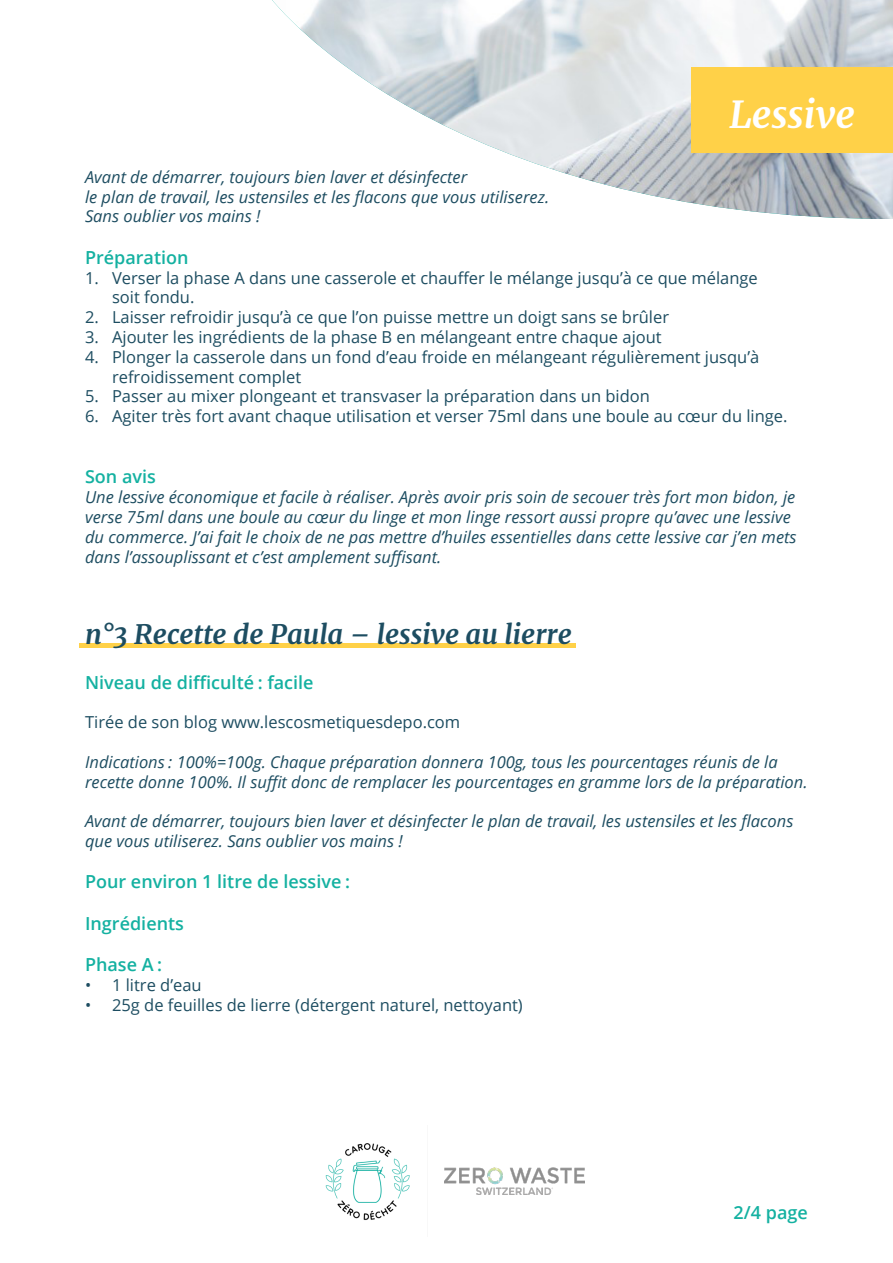
<style>
.page{position:relative;width:893px;height:1263px;background:#fff}
.page>*{position:absolute;margin:0;border:0;box-sizing:border-box;transform-origin:0 0}
.Texte_courant{font:italic 700 37.5px "Merriweather";color:#fff}
.Texte_courant-2{font:italic 700 27px "Merriweather";color:#1d4d61}
.Texte_courant-3{font:600 18px "Open Sans";color:#14b1a1}
.Texte_courant-4{font:italic 16.5px/19.8px "Open Sans";color:#1d4d61}
.Texte_courant-5{font:16.5px/19.8px "Open Sans";color:#1d4d61}
</style>
<div class="page">
<img style="left:325px;top:1143px;width:85px;height:77px">
<img style="left:444px;top:1168px;width:141px;height:26px">
<hr style="left:79px;top:643px;width:496px;height:4px;background:#ffd148">
<img style="left:272px;top:0;width:621px;height:219px">
<div style="left:691px;top:67px;width:202px;height:85px;background:#ffd148"></div>
<p class="Texte_courant" style="left:729px;top:88px;width:127px">Lessive</p>
<p class="Texte_courant-4" style="left:85px;top:166px;width:384px">Avant de démarrer, toujours bien laver et désinfecter</p>
<p class="Texte_courant-4" style="left:85px;top:186px;width:466px">le plan de travail, les ustensiles et les flacons que vous utiliserez.</p>
<p class="Texte_courant-4" style="left:85px;top:206px;width:177px">Sans oublier vos mains !</p>
<p class="Texte_courant-3" style="left:85px;top:245px;width:105px">Préparation</p>
<p class="Texte_courant-5" style="left:112px;top:267px;width:647px;text-indent:-27px">1. Verser la phase A dans une casserole et chauffer le mélange jusqu’à ce que mélange soit fondu.</p>
<p class="Texte_courant-5" style="left:85px;top:307px;width:586px">2. Laisser refroidir jusqu’à ce que l’on puisse mettre un doigt sans se brûler</p>
<p class="Texte_courant-5" style="left:85px;top:327px;width:578px">3. Ajouter les ingrédients de la phase B en mélangeant entre chaque ajout</p>
<p class="Texte_courant-5" style="left:112px;top:346px;width:649px;text-indent:-27px">4. Plonger la casserole dans un fond d’eau froide en mélangeant régulièrement jusqu’à refroidissement complet</p>
<p class="Texte_courant-5" style="left:85px;top:386px;width:566px">5. Passer au mixer plongeant et transvaser la préparation dans un bidon</p>
<p class="Texte_courant-5" style="left:85px;top:406px;width:704px">6. Agiter très fort avant chaque utilisation et verser 75ml dans une boule au cœur du linge.</p>
<p class="Texte_courant-3" style="left:85px;top:464px;width:72px">Son avis</p>
<p class="Texte_courant-4" style="left:85px;top:487px;width:713px">Une lessive économique et facile à réaliser. Après avoir pris soin de secouer très fort mon bidon, je verse 75ml dans une boule au cœur du linge et mon linge ressort aussi propre qu’avec une lessive du commerce. J’ai fait le choix de ne pas mettre d’huiles essentielles dans cette lessive car j’en mets dans l’assouplissant et c’est amplement suffisant.</p>
<p class="Texte_courant-2" style="left:85px;top:616px;width:488px">n°3 Recette de Paula – lessive au lierre</p>
<p class="Texte_courant-3" style="left:85px;top:670px;width:230px">Niveau de difficulté : facile</p>
<p class="Texte_courant-5" style="left:85px;top:712px;width:377px">Tirée de son blog www.lescosmetiquesdepo.com</p>
<p class="Texte_courant-4" style="left:85px;top:751px;width:724px">Indications : 100%=100g. Chaque préparation donnera 100g, tous les pourcentages réunis de la recette donne 100%. Il suffit donc de remplacer les pourcentages en gramme lors de la préparation.</p>
<p class="Texte_courant-4" style="left:85px;top:811px;width:710px">Avant de démarrer, toujours bien laver et désinfecter le plan de travail, les ustensiles et les flacons que vous utiliserez. Sans oublier vos mains !</p>
<p class="Texte_courant-3" style="left:85px;top:869px;width:266px">Pour environ 1 litre de lessive :</p>
<p class="Texte_courant-3" style="left:85px;top:911px;width:100px">Ingrédients</p>
<p class="Texte_courant-3" style="left:85px;top:952px;width:79px">Phase A :</p>
<p class="Texte_courant-5" style="left:85px;top:975px;width:118px">• 1 litre d’eau</p>
<p class="Texte_courant-5" style="left:85px;top:994px;width:439px">• 25g de feuilles de lierre (détergent naturel, nettoyant)</p>
<p class="Texte_courant-3" style="left:734px;top:1200px;width:76px">2/4 page</p>
</div>
